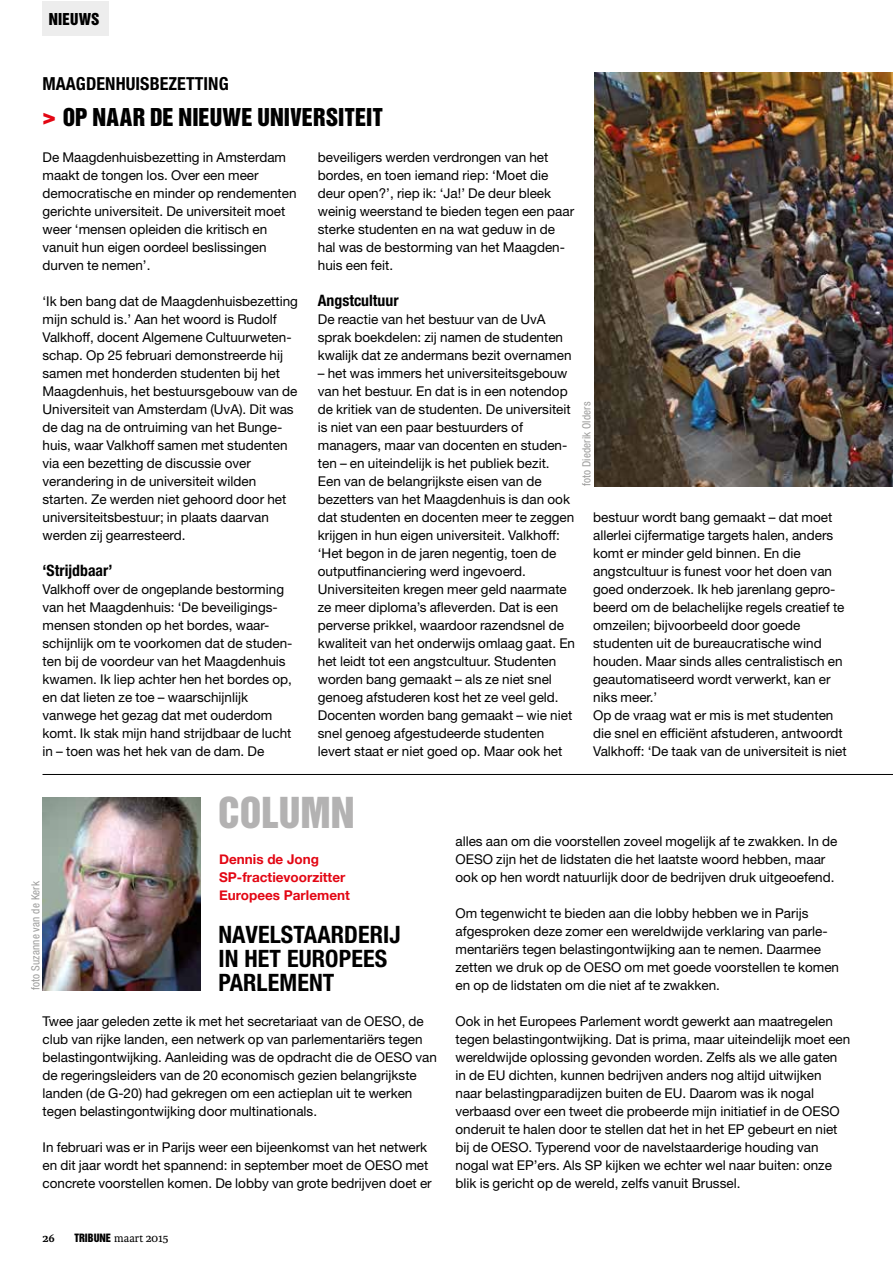
<style>
.page{position:relative;width:893px;height:1263px;background:#fff}
.page>*{position:absolute;margin:0;border:0;box-sizing:border-box;transform-origin:0 0}
.t1{font:39px "Helvetica Inserat LT Std";color:#b3b2b2}
.t2{font:700 condensed 24px/24px "Helvetica Neue LT Std";letter-spacing:.005em;color:#000}
.t3{font:22.5px "Helvetica Inserat LT Std";color:#000}
.t4{font:700 condensed 18px "Helvetica Neue LT Std";letter-spacing:.005em;color:#000}
.t5{font:700 condensed 15.75px "Helvetica Neue LT Std";color:#000}
.t6{font:15px "Helvetica Inserat LT Std";letter-spacing:.01em;color:#000}
.t7{font:13.5px/18px "Helvetica Neue LT Std";color:#000}
.t8{font:700 13.5px/18px "Helvetica Neue";color:#e30613}
.t9{font:12px "Karmina";color:#000}
.t10{font:700 12px "Karmina";color:#000}
.t11{font:condensed 11.25px "Helvetica Neue LT Std";letter-spacing:.01em;color:#9d9d9c}
.s1{color:#e30613}
.s2{font-family:"Helvetica Inserat LT Std";font-size:10.5px}
</style>
<div class="page">
<img style="left:43px;top:797px;width:157px;height:193px">
<hr style="left:43px;top:774px;width:849px;height:1px;background:#000">
<img style="left:594px;top:72px;width:298px;height:414px">
<div style="left:43px;top:1px;width:66px;height:35px;background:#ededed"></div>
<p class="t6" style="left:49px;top:10px;width:52px">NIEUWS</p>
<h3 class="t4" style="left:42px;top:73px;width:188px">MAAGDENHUISBEZETTING</h3>
<h3 class="t3" style="left:43px;top:104px;width:342px"><span class="s1">&gt;</span> OP NAAR DE NIEUWE UNIVERSITEIT</h3>
<p class="t7" style="left:43px;top:148px;width:256px">De Maagdenhuisbezetting in Amsterdam maakt de tongen los. Over een meer democratische en minder op rendementen gerichte universiteit. De universiteit moet weer ‘mensen opleiden die kritisch en vanuit hun eigen oordeel beslissingen durven te nemen’.</p>
<p class="t7" style="left:43px;top:292px;width:257px">‘Ik ben bang dat de Maagdenhuisbezetting mijn schuld is.’ Aan het woord is Rudolf Valkhoff, docent Algemene Cultuurweten&shy;schap. Op 25 februari demonstreerde hij samen met honderden studenten bij het Maagdenhuis, het bestuursgebouw van de Universiteit van Amsterdam (UvA). Dit was de dag na de ontruiming van het Bunge&shy;huis, waar Valkhoff samen met studenten via een bezetting de discussie over verandering in de universiteit wilden starten. Ze werden niet gehoord door het universiteitsbestuur; in plaats daarvan werden zij gearresteerd.</p>
<p class="t5" style="left:43px;top:561px;width:71px">‘Strijdbaar’</p>
<p class="t7" style="left:43px;top:580px;width:251px">Valkhoff over de ongeplande bestorming van het Maagdenhuis: ‘De beveiligings&shy;mensen stonden op het bordes, waar&shy;schijnlijk om te voorkomen dat de studen&shy;ten bij de voordeur van het Maagdenhuis kwamen. Ik liep achter hen het bordes op, en dat lieten ze toe – waarschijnlijk vanwege het gezag dat met ouderdom komt. Ik stak mijn hand strijdbaar de lucht in – toen was het hek van de dam. De</p>
<p class="t7" style="left:318px;top:148px;width:258px">beveiligers werden verdrongen van het bordes, en toen iemand riep: ‘Moet die deur open?’, riep ik: ‘Ja!’ De deur bleek weinig weerstand te bieden tegen een paar sterke studenten en na wat geduw in de hal was de bestorming van het Maagden&shy;huis een feit.</p>
<p class="t5" style="left:318px;top:291px;width:82px">Angstcultuur</p>
<p class="t7" style="left:318px;top:310px;width:255px">De reactie van het bestuur van de UvA sprak boekdelen: zij namen de studenten kwalijk dat ze andermans bezit overnamen</p>
<p class="t7" style="left:318px;top:364px;width:259px">– het was immers het universiteitsgebouw van het bestuur. En dat is in een notendop de kritiek van de studenten. De universiteit is niet van een paar bestuurders of managers, maar van docenten en studen&shy;ten – en uiteindelijk is het publiek bezit.<br>Een van de belangrijkste eisen van de bezetters van het Maagdenhuis is dan ook dat studenten en docenten meer te zeggen krijgen in hun eigen universiteit. Valkhoff: ‘Het begon in de jaren negentig, toen de outputfinanciering werd ingevoerd.<br>Universiteiten kregen meer geld naarmate ze meer diploma’s afleverden. Dat is een perverse prikkel, waardoor razendsnel de kwaliteit van het onderwijs omlaag gaat. En het leidt tot een angstcultuur. Studenten worden bang gemaakt – als ze niet snel genoeg afstuderen kost het ze veel geld.<br>Docenten worden bang gemaakt – wie niet snel genoeg afgestudeerde studenten levert staat er niet goed op. Maar ook het</p>
<p class="t11" style="left:580px;top:486px;width:86px;rotate:-90deg">foto Diederik Olders</p>
<p class="t7" style="left:593px;top:508px;width:255px">bestuur wordt bang gemaakt – dat moet allerlei cijfermatige targets halen, anders komt er minder geld binnen. En die angstcultuur is funest voor het doen van goed onderzoek. Ik heb jarenlang gepro&shy;beerd om de belachelijke regels creatief te omzeilen; bijvoorbeeld door goede studenten uit de bureaucratische wind houden. Maar sinds alles centralistisch en geautomatiseerd wordt verwerkt, kan er niks meer.’<br>Op de vraag wat er mis is met studenten die snel en efficiënt afstuderen, antwoordt Valkhoff: ‘De taak van de universiteit is niet</p>
<p class="t11" style="left:29px;top:990px;width:110px;rotate:-90deg">foto Suzanne van de Kerk</p>
<h1 class="t1" style="left:218px;top:789px;width:138px">COLUMN</h1>
<p class="t8" style="left:219px;top:850px;width:132px">Dennis de Jong<br>SP-fractievoorzitter<br>Europees Parlement</p>
<h2 class="t2" style="left:218px;top:922px;width:184px">NAVELSTAARDERIJ<br>IN HET EUROPEES</h2>
<h2 class="t2" style="left:218px;top:970px;width:118px">PARLEMENT</h2>
<p class="t7" style="left:43px;top:1012px;width:396px">Twee jaar geleden zette ik met het secretariaat van de OESO, de club van rijke landen, een netwerk op van parlementariërs tegen belastingontwijking. Aanleiding was de opdracht die de OESO van de regeringsleiders van de 20 economisch gezien belangrijkste landen (de G-20) had gekregen om een actieplan uit te werken tegen belastingontwijking door multinationals.</p>
<p class="t7" style="left:43px;top:1138px;width:391px">In februari was er in Parijs weer een bijeenkomst van het netwerk en dit jaar wordt het spannend: in september moet de OESO met concrete voorstellen komen. De lobby van grote bedrijven doet er</p>
<p class="t10" style="left:43px;top:1231px;width:14px">26</p>
<p class="t9" style="left:74px;top:1231px;width:96px"><span class="s2">TRIBUNE</span> maart 2015</p>
<p class="t7" style="left:455px;top:832px;width:383px">alles aan om die voorstellen zoveel mogelijk af te zwakken. In de<br>OESO zijn het de lidstaten die het laatste woord hebben, maar ook op hen wordt natuurlijk door de bedrijven druk uitgeoefend.</p>
<p class="t7" style="left:455px;top:904px;width:385px">Om tegenwicht te bieden aan die lobby hebben we in Parijs afgesproken deze zomer een wereldwijde verklaring van parle&shy;mentariërs tegen belastingontwijking aan te nemen. Daarmee zetten we druk op de OESO om met goede voorstellen te komen en op de lidstaten om die niet af te zwakken.</p>
<p class="t7" style="left:455px;top:1012px;width:396px">Ook in het Europees Parlement wordt gewerkt aan maatregelen tegen belastingontwijking. Dat is prima, maar uiteindelijk moet een wereldwijde oplossing gevonden worden. Zelfs als we alle gaten in de EU dichten, kunnen bedrijven anders nog altijd uitwijken naar belastingparadijzen buiten de EU. Daarom was ik nogal verbaasd over een tweet die probeerde mijn initiatief in de OESO onderuit te halen door te stellen dat het in het EP gebeurt en niet bij de OESO. Typerend voor de navelstaarderige houding van nogal wat EP’ers. Als SP kijken we echter wel naar buiten: onze blik is gericht op de wereld, zelfs vanuit Brussel.</p>
</div>
